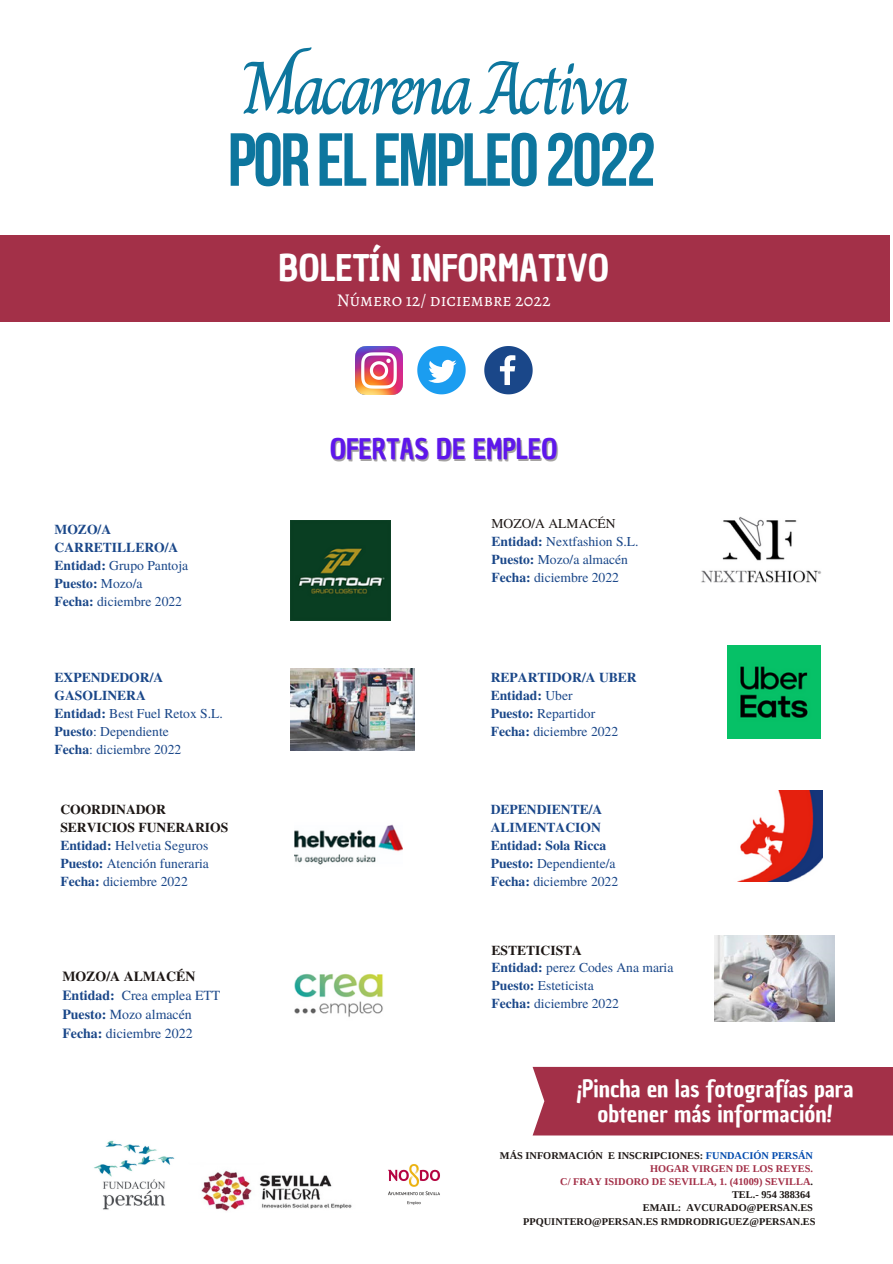
<style>
.page{position:relative;width:893px;height:1264px;background:#fff}
.page>*{position:absolute;margin:0;border:0;box-sizing:border-box;transform-origin:0 0}
.t1{font:75px "Bebas Neue Cyrillic";letter-spacing:-.035em;color:#0d769e}
.t2{font:75px "Charm";letter-spacing:-.09em;color:#0d769e}
.t3{font:35.85px "Chau Philomene One";color:#fff}
.t4{font:27.6px "Chau Philomene One";color:#5e17eb}
.t5{font:23.25px/24.8px "Chau Philomene One";color:#fff;text-align:center}
.t6{font:18px "Alegreya SC";color:#fff}
.t7{font:13.95px/19px "Te X Gyre Termes";color:#1a4789}
.t8{font:13.65px/18px "Te X Gyre Termes";color:#1a4789}
.t9{font:700 13.65px/18px "Te X Gyre Termes";color:#1a4789}
.t10{font:700 10.35px "Tinos";color:#1d1715}
.t11{font:700 10.35px "Tinos";color:#a33048}
.s1{font-weight:400}
.s2{font-weight:700}
.s3{font-weight:700;color:#1d1715}
.s4{color:#1d1715}
.s5{color:#004aad}
</style>
<div class="page">
<div style="left:0;top:235px;width:890px;height:87px;background:#a33048"></div>
<svg style="left:417px;top:346px;width:48px;height:48px"></svg>
<svg style="left:484px;top:346px;width:48px;height:48px"></svg>
<img style="left:355px;top:347px;width:47px;height:47px">
<img style="left:94px;top:1140px;width:81px;height:70px">
<img style="left:201px;top:1170px;width:151px;height:41px">
<img style="left:388px;top:1164px;width:52px;height:41px">
<div style="left:532px;top:1066px;width:360px;height:69px;background:#a33048"></div>
<img style="left:290px;top:520px;width:100px;height:100px">
<img style="left:290px;top:668px;width:124px;height:82px">
<img style="left:294px;top:824px;width:108px;height:41px">
<img style="left:701px;top:517px;width:120px;height:65px">
<img style="left:727px;top:645px;width:93px;height:93px">
<img style="left:739px;top:790px;width:83px;height:91px">
<img style="left:294px;top:973px;width:89px;height:44px">
<img style="left:714px;top:935px;width:120px;height:86px">
<h1 class="t2" style="left:241px;top:30px;width:391px">Macarena Activa</h1>
<h1 class="t1" style="left:228px;top:129px;width:429px">PORELEMPLEO2022</h1>
<h2 class="t3" style="left:278px;top:244px;width:332px">BOLETÍN INFORMATIVO</h2>
<h3 class="t6" style="left:337px;top:287px;width:215px">Número 12/ diciembre 2022</h3>
<p class="t9" style="left:55px;top:519px;width:135px">MOZO/A<br>CARRETILLERO/A<br>Entidad: <span class="s1">Grupo Pantoja<br></span>Puesto: <span class="s1">Mozo/a<br></span>Fecha: <span class="s1">diciembre 2022</span></p>
<p class="t8" style="left:55px;top:667px;width:170px"><span class="s2">EXPENDEDOR/A<br>GASOLINERA<br>Entidad:</span> Best Fuel Retox S.L.<br><span class="s2">Puesto</span>: Dependiente<br><span class="s2">Fecha</span>: diciembre 2022</p>
<p class="t8" style="left:60px;top:799px;width:169px"><span class="s3">COORDINADOR<br>SERVICIOS FUNERARIOS<br></span><span class="s2">Entidad:</span> Helvetia Seguros<br><span class="s2">Puesto:</span> Atención funeraria<br><span class="s2">Fecha:</span> diciembre 2022</p>
<p class="t7" style="left:62px;top:965px;width:159px"><span class="s3">MOZO/A ALMACÉN<br></span><span class="s2">Entidad:</span> Crea emplea ETT<br><span class="s2">Puesto:</span> Mozo almacén<br><span class="s2">Fecha:</span> diciembre 2022</p>
<h3 class="t4" style="left:329px;top:431px;width:229px">OFERTAS DE EMPLEO</h3>
<p class="t8" style="left:491px;top:513px;width:149px"><span class="s4">MOZO/A ALMACÉN<br></span><span class="s2">Entidad:</span> Nextfashion S.L.<br><span class="s2">Puesto:</span> Mozo/a almacén<br><span class="s2">Fecha:</span> diciembre 2022</p>
<p class="t9" style="left:490px;top:667px;width:147px">REPARTIDOR/A UBER<br>Entidad: <span class="s1">Uber<br></span>Puesto: <span class="s1">Repartidor<br></span>Fecha: <span class="s1">diciembre 2022</span></p>
<p class="t9" style="left:490px;top:799px;width:129px">DEPENDIENTE/A<br>ALIMENTACION<br>Entidad: Sola Ricca<br>Puesto: <span class="s1">Dependiente/a<br></span>Fecha: <span class="s1">diciembre 2022</span></p>
<p class="t8" style="left:491px;top:940px;width:183px"><span class="s3">ESTETICISTA<br></span><span class="s2">Entidad:</span> perez Codes Ana maria<br><span class="s2">Puesto:</span> Esteticista<br><span class="s2">Fecha:</span> diciembre 2022</p>
<h3 class="t5" style="left:576px;top:1076px;width:278px">¡Pincha en las fotografías para obtener más información!</h3>
<p class="t10" style="left:500px;top:1149px;width:314px">MÁS INFORMACIÓN E INSCRIPCIONES: <span class="s5">FUNDACIÓN PERSÁN</span></p>
<p class="t11" style="left:650px;top:1162px;width:164px">HOGAR VIRGEN DE LOS REYES.</p>
<p class="t11" style="left:560px;top:1175px;width:254px">C/ FRAY ISIDORO DE SEVILLA, 1. (41009) SEVILLA<span class="s4">.</span></p>
<p class="t10" style="left:732px;top:1188px;width:80px">TEL.- 954 388364</p>
<p class="t10" style="left:642px;top:1202px;width:172px">EMAIL: AVCURADO@PERSAN.ES</p>
<p class="t10" style="left:523px;top:1215px;width:294px">PPQUINTERO@PERSAN.ES RMDRODRIGUEZ@PERSAN.ES</p>
</div>
